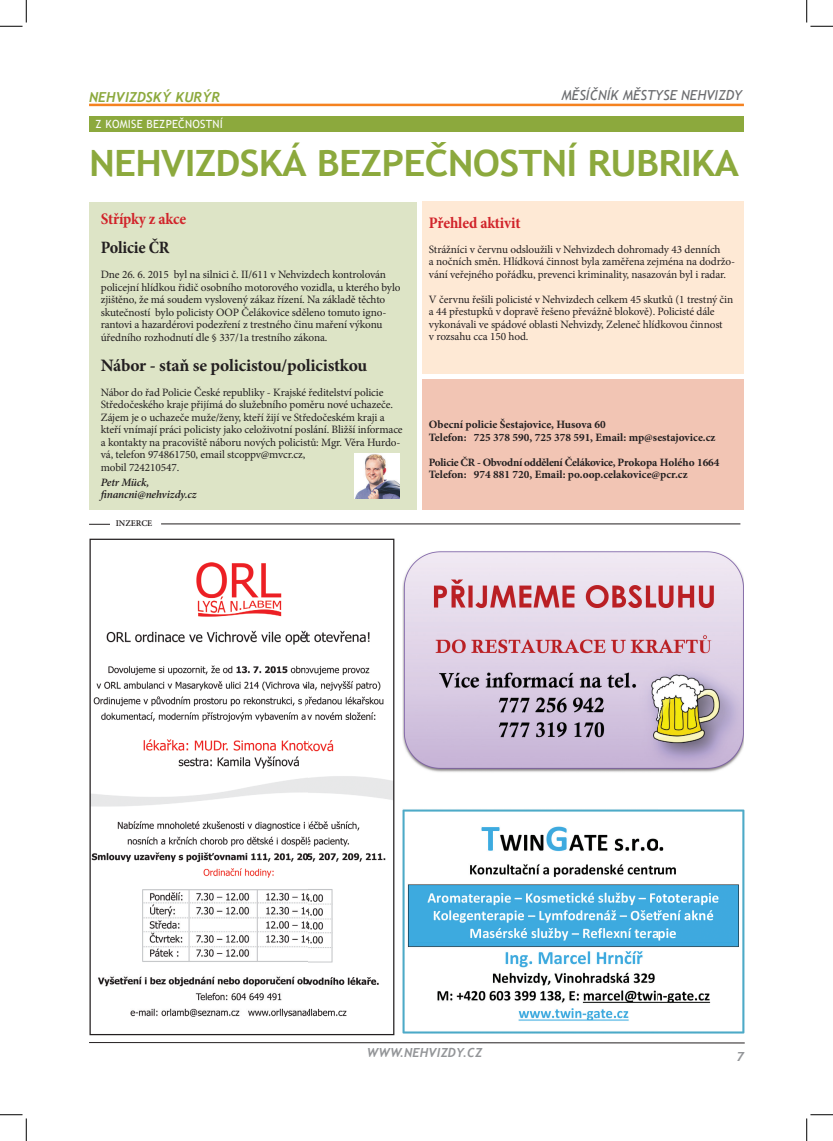
<style>
.page{position:relative;width:833px;height:1141px;background:#fff}
.page>*{position:absolute;margin:0;border:0;box-sizing:border-box;transform-origin:0 0}
.t1{font:700 36.25px "Trebuchet MS";letter-spacing:-.02em;color:#8ca93d;scale:1.07 1}
.t2{font:700 17.5px "Minion Pro";letter-spacing:-.01em;color:#231f20}
.t3{font:700 condensed 17.5px "Minion Pro";letter-spacing:-.01em;color:#231f20}
.t4{font:700 condensed 16.25px "Minion Pro";letter-spacing:-.015em;color:#d1232a}
.t5{font:italic 13.75px "Trebuchet MS";color:#6c6d70}
.t6{font:italic 700 13.75px "Trebuchet";color:#8ca93d}
.t7{font:italic 700 12.5px "Trebuchet";color:#939598}
.t8{font:11.25px/12.5px "Minion Pro";letter-spacing:-.01em;color:#231f20}
.t9{font:700 11.25px/12.5px "Minion Pro";color:#231f20}
.t10{font:italic 600 11.25px/12.5px "Minion Pro";letter-spacing:-.015em;color:#231f20}
.t11{font:11.25px "Trebuchet MS";letter-spacing:.02em;color:#fcfcfc}
.t12{font:600 8.75px "Minion Pro";color:#231f20}
</style>
<div class="page">
<svg style="left:89px;top:1042px;width:656px;height:1px"></svg>
<div style="left:89px;top:116px;width:654px;height:15px;background:#8ca93d"></div>
<hr style="left:89px;top:104px;width:654px;height:2px;background:#f58220">
<div style="left:89px;top:202px;width:327px;height:307px;background:#dde4c6"></div>
<div style="left:422px;top:379px;width:321px;height:130px;background:#f2c5b4"></div>
<div style="left:422px;top:202px;width:321px;height:172px;background:#fee9d5"></div>
<img style="left:91px;top:562px;width:301px;height:454px">
<div style="left:89px;top:538px;width:305px;height:497px;border:1px solid #231f20"></div>
<img style="left:402px;top:809px;width:342px;height:225px">
<img style="left:402px;top:551px;width:341px;height:221px">
<hr style="left:161px;top:523px;width:579px;height:1px;background:#231f20">
<svg style="left:89px;top:524px;width:21px;height:1px"></svg>
<img style="left:354px;top:453px;width:45px;height:46px">
<svg style="left:0;top:0;width:27px;height:27px"></svg>
<svg style="left:0;top:1114px;width:27px;height:26px"></svg>
<svg style="left:806px;top:0;width:26px;height:27px"></svg>
<svg style="left:806px;top:1114px;width:26px;height:26px"></svg>
<p class="t6" style="left:89px;top:88px;width:132px">NEHVIZDSKÝ KURÝR</p>
<p class="t5" style="left:561px;top:87px;width:182px">MĚSÍČNÍK MĚSTYSE NEHVIZDY</p>
<h1 class="t1" style="left:89px;top:140px;width:608px">NEHVIZDSKÁ BEZPEČNOSTNÍ RUBRIKA</h1>
<p class="t11" style="left:95px;top:117px;width:129px">Z KOMISE BEZPEČNOSTNÍ</p>
<h3 class="t4" style="left:101px;top:208px;width:87px">Střípky z akce</h3>
<h2 class="t3" style="left:101px;top:235px;width:70px">Policie ČR</h2>
<p class="t8" style="left:101px;top:268px;width:301px">Dne 26. 6. 2015 byl na silnici č. II/611 v Nehvizdech kontrolován policejní hlídkou řidič osobního motorového vozidla, u kterého bylo zjištěno, že má soudem vyslovený zákaz řízení. Na základě těchto skutečností bylo policisty OOP Čelákovice sděleno tomuto igno&shy;rantovi a hazardérovi podezření z trestného činu maření výkonu úředního rozhodnutí dle § 337/1a trestního zákona.</p>
<h2 class="t2" style="left:101px;top:352px;width:268px">Nábor - staň se policistou/policistkou</h2>
<p class="t8" style="left:101px;top:386px;width:303px">Nábor do řad Policie České republiky - Krajské ředitelství policie Středočeského kraje přijímá do služebního poměru nové uchazeče.<br>Zájem je o uchazeče muže/ženy, kteří žijí ve Středočeském kraji a kteří vnímají práci policisty jako celoživotní poslání. Bližší informace a kontakty na pracoviště náboru nových policistů: Mgr. Věra Hurdo&shy;vá, telefon 974861750, email stcoppv@mvcr.cz,<br>mobil 724210547.</p>
<p class="t10" style="left:107px;top:475px;width:91px;text-indent:-6px">Petr Mück, nancni@nehvizdy.cz</p>
<p class="t12" style="left:116px;top:517px;width:38px">INZERCE</p>
<h3 class="t4" style="left:428px;top:211px;width:93px">Přehled aktivit</h3>
<p class="t8" style="left:428px;top:243px;width:307px">Strážníci v červnu odsloužili v Nehvizdech dohromady 43 denních<br>a nočních směn. Hlídková činnost byla zaměřena zejména na dodržo&shy;vání veřejného pořádku, prevenci kriminality, nasazován byl i radar.</p>
<p class="t8" style="left:428px;top:293px;width:306px">V červnu řešili policisté v Nehvizdech celkem 45 skutků (1 trestný čin a 44 přestupků v dopravě řešeno převážně blokově). Policisté dále vykonávali ve spádové oblasti Nehvizdy, Zeleneč hlídkovou činnost<br>v rozsahu cca 150 hod.</p>
<p class="t9" style="left:428px;top:418px;width:288px">Obecní policie Šestajovice, Husova 60<br>Telefon: 725 378 590, 725 378 591, Email: mp@sestajovice.cz</p>
<p class="t9" style="left:428px;top:455px;width:292px">Policie ČR - Obvodní oddělení Čelákovice, Prokopa Holého 1664<br>Telefon: 974 881 720, Email: po.oop.celakovice@pcr.cz</p>
<p class="t7" style="left:366px;top:1044px;width:117px">WWW.NEHVIZDY.CZ</p>
<p class="t7" style="left:736px;top:1048px;width:9px">7</p>
</div>
